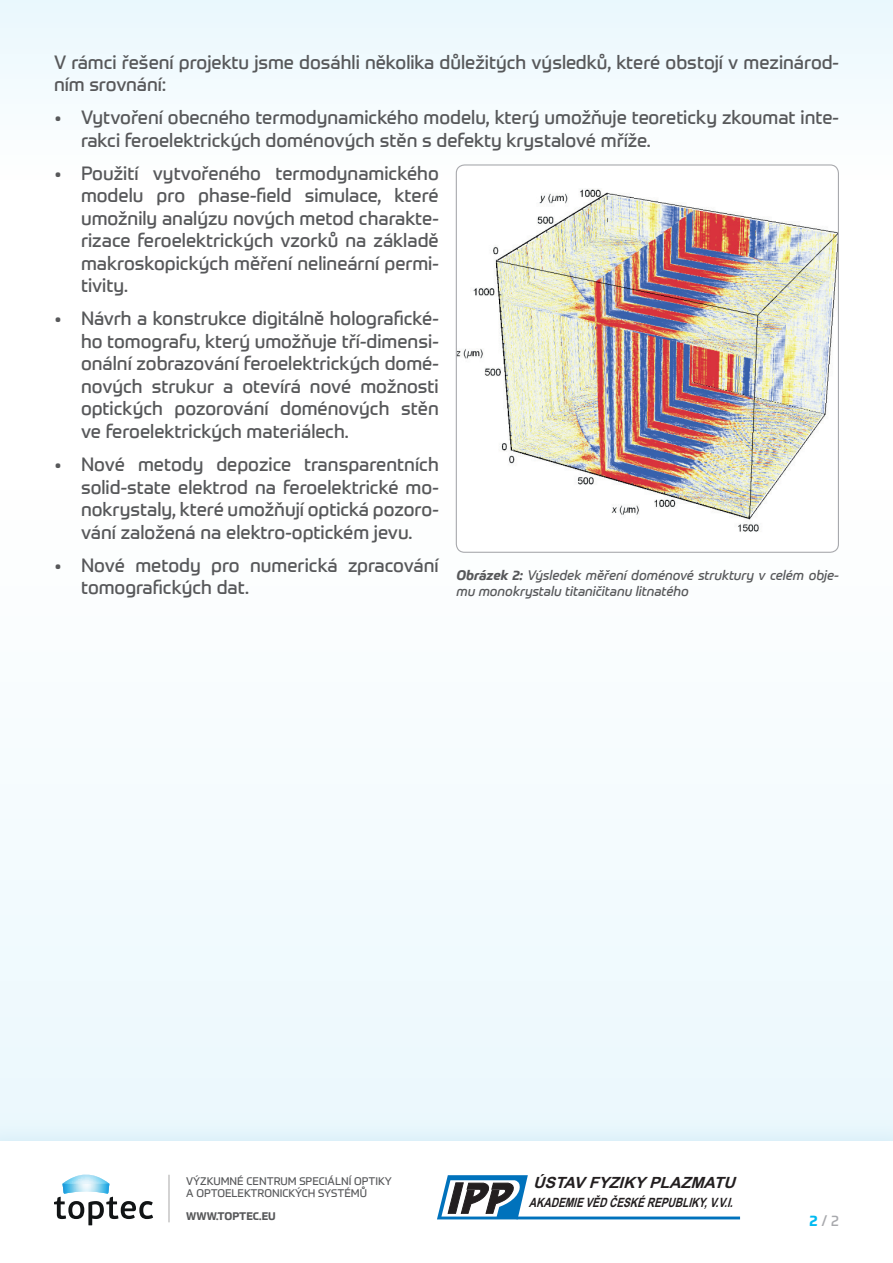
<style>
.page{position:relative;width:893px;height:1263px;background:#f6fcfe}
.page>*{position:absolute;margin:0;border:0;box-sizing:border-box;transform-origin:0 0}
.t1{font:18.75px/22.5px "Prometo";color:#57585a}
.t2{font:italic 700 15.45px "Arial";color:#231f20}
.t3{font:15px "Prometo";color:#a8a9ad}
.t4{font:italic 13.5px/16.2px "Prometo";color:#57585a}
.t5{font:italic 700 12.75px "Arial Narrow";color:#231f20;scale:.96 1}
.t6{font:10.8px/12.9px "Prometo";color:#57585a}
.t7{font:700 10.8px "Prometo";color:#57585a}
.s1{font-weight:700}
.s2{font-weight:700;color:#00baf1}
</style>
<div class="page">
<div style="left:0;top:1118px;width:893px;height:145px;background:#e6f5fb"></div>
<div style="left:0;top:1142px;width:893px;height:121px;background:#fff"></div>
<svg style="left:54px;top:1174px;width:99px;height:51px"></svg>
<hr style="left:169px;top:1175px;width:1px;height:47px;background:#231f20">
<svg style="left:437px;top:1175px;width:303px;height:44px"></svg>
<div style="left:456px;top:165px;width:382px;height:387px;background:#fff;border-radius:8px"></div>
<img style="left:458px;top:189px;width:379px;height:343px">
<div style="left:456px;top:164px;width:383px;height:389px;border:1px solid #a8a9ad;border-radius:8px"></div>
<p class="t1" style="left:54px;top:50px;width:786px">V rámci řešení projektu jsme dosáhli několika důležitých výsledků, které obstojí v mezinárod&shy;ním srovnání:</p>
<p class="t1" style="left:81px;top:106px;width:759px;text-indent:-27px">• Vytvoření obecného termodynamického modelu, který umožňuje teoreticky zkoumat inte&shy;rakci feroelektrických doménových stěn s defekty krystalové mříže.</p>
<p class="t1" style="left:81px;top:162px;width:359px;text-align:justify;text-indent:-27px">• Použití vytvořeného termodynamického modelu pro phase-field simulace, které umožnily analýzu nových metod charakte&shy;rizace feroelektrických vzorků na základě makroskopických měření nelineární permi&shy;tivity.</p>
<p class="t1" style="left:81px;top:307px;width:359px;text-align:justify;text-indent:-27px">• Návrh a konstrukce digitálně holografické&shy;ho tomografu, který umožňuje tří-dimensi&shy;onální zobrazování feroelektrických domé&shy;nových strukur a otevírá nové možnosti optických pozorování doménových stěn ve feroelektrických materiálech.</p>
<p class="t1" style="left:81px;top:453px;width:359px;text-align:justify;text-indent:-27px">• Nové metody depozice transparentních solid-state elektrod na feroelektrické mo&shy;nokrystaly, které umožňují optická pozoro&shy;vání založená na elektro-optickém jevu.</p>
<p class="t1" style="left:81px;top:554px;width:359px;text-indent:-27px">• Nové metody pro numerická zpracování tomografických dat.</p>
<p class="t4" style="left:456px;top:567px;width:384px"><span class="s1">Obrázek 2:</span> Výsledek měření doménové struktury v celém obje&shy;mu monokrystalu titaničitanu litnatého</p>
<p class="t6" style="left:186px;top:1174px;width:207px">VÝZKUMNÉ CENTRUM SPECIÁLNÍ OPTIKY<br>A OPTOELEKTRONICKÝCH SYSTÉMŮ</p>
<p class="t7" style="left:186px;top:1210px;width:91px">WWW.TOPTEC.EU</p>
<p class="t2" style="left:533px;top:1171px;width:210px">ÚSTAVFYZIKYPLAZMATU</p>
<p class="t5" style="left:529px;top:1193px;width:219px">AKADEMIEVĚDČESKÉREPUBLIKY,V.V.I.</p>
<p class="t3" style="left:809px;top:1211px;width:31px"><span class="s2">2</span> / 2</p>
</div>
